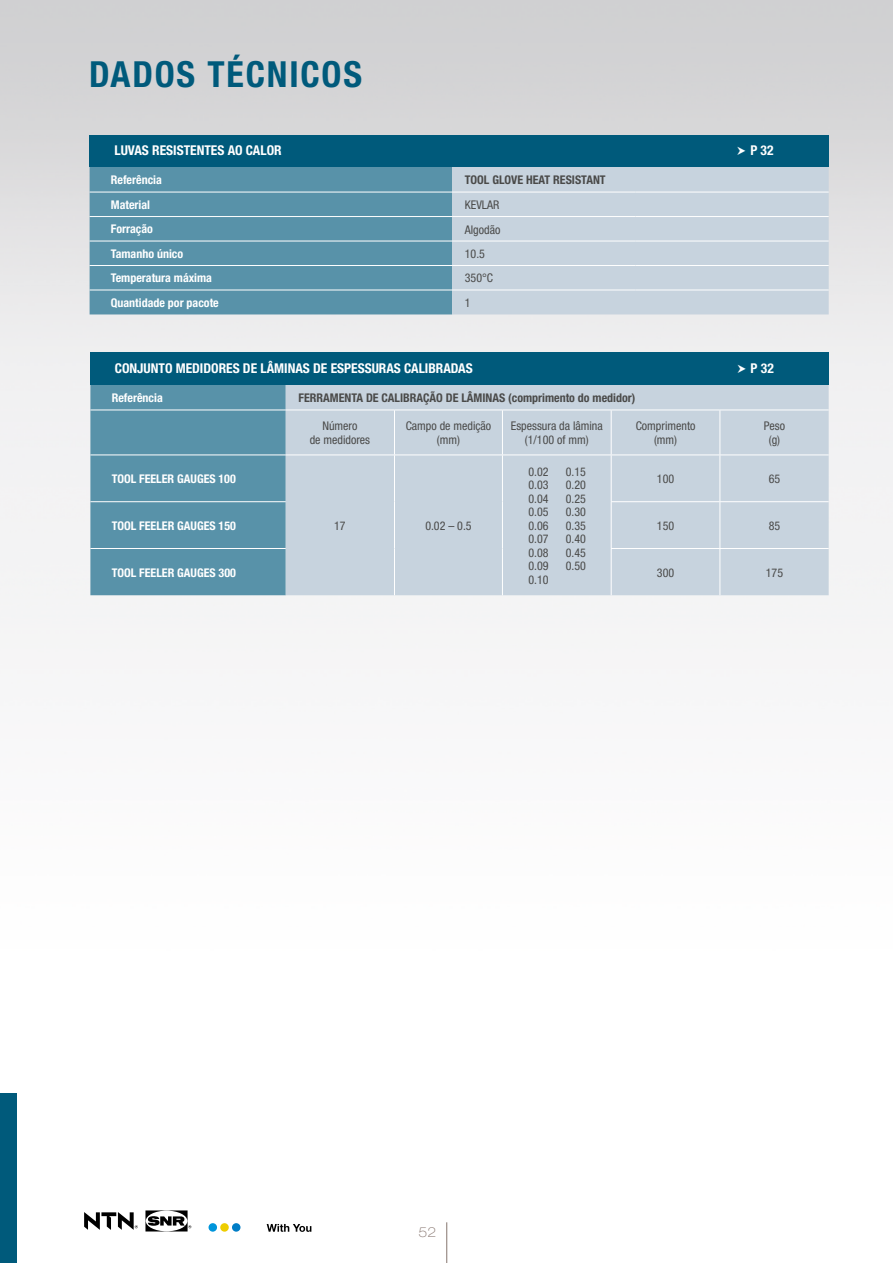
<style>
.page{position:relative;width:893px;height:1263px;background:#fff}
.page>*{position:absolute;margin:0;border:0;box-sizing:border-box;transform-origin:0 0}
.t1{font:700 condensed 36px "Helvetica Neue";letter-spacing:.05em;color:#005a7b}
.t2{font:700 condensed 13.5px "Helvetica Neue";color:#fff}
.t3{font:100 expanded 13.5px "Helvetica Neue";color:#85746e}
.t4{font:condensed 12px/13.5px "Helvetica Neue";color:#4a4a49;text-align:center}
.t5{font:700 condensed 12px "Helvetica Neue";color:#fff}
.t6{font:700 condensed 12px "Helvetica Neue";color:#4a4a49}
.s1{font-family:"Pointers";font-weight:400;font-stretch:normal}
</style>
<div class="page">
<img style="left:0;top:0;width:893px;height:1263px">
<div style="left:90px;top:384px;width:196px;height:211px;background:#5892a9"></div>
<div style="left:286px;top:384px;width:543px;height:211px;background:#c7d3de"></div>
<hr style="left:90px;top:410px;width:196px;height:1px;background:#fff">
<hr style="left:90px;top:455px;width:196px;height:1px;background:#fff">
<hr style="left:90px;top:501px;width:196px;height:1px;background:#fff">
<hr style="left:90px;top:548px;width:196px;height:1px;background:#fff">
<hr style="left:286px;top:410px;width:108px;height:1px;background:#fff">
<hr style="left:394px;top:410px;width:108px;height:1px;background:#fff">
<hr style="left:502px;top:410px;width:109px;height:1px;background:#fff">
<hr style="left:611px;top:410px;width:109px;height:1px;background:#fff">
<hr style="left:720px;top:410px;width:109px;height:1px;background:#fff">
<hr style="left:394px;top:410px;width:1px;height:45px;background:#fff">
<hr style="left:502px;top:410px;width:1px;height:45px;background:#fff">
<hr style="left:611px;top:410px;width:1px;height:45px;background:#fff">
<hr style="left:394px;top:455px;width:1px;height:47px;background:#fff">
<hr style="left:502px;top:455px;width:1px;height:47px;background:#fff">
<hr style="left:394px;top:502px;width:1px;height:46px;background:#fff">
<hr style="left:502px;top:502px;width:1px;height:46px;background:#fff">
<hr style="left:394px;top:548px;width:1px;height:47px;background:#fff">
<hr style="left:502px;top:548px;width:1px;height:47px;background:#fff">
<hr style="left:719px;top:410px;width:1px;height:45px;background:#fff">
<hr style="left:611px;top:455px;width:109px;height:1px;background:#fff">
<hr style="left:720px;top:455px;width:109px;height:1px;background:#fff">
<hr style="left:719px;top:455px;width:1px;height:46px;background:#fff">
<hr style="left:611px;top:501px;width:109px;height:1px;background:#fff">
<hr style="left:720px;top:501px;width:109px;height:1px;background:#fff">
<hr style="left:719px;top:502px;width:1px;height:46px;background:#fff">
<hr style="left:611px;top:548px;width:109px;height:1px;background:#fff">
<hr style="left:720px;top:548px;width:109px;height:1px;background:#fff">
<hr style="left:719px;top:549px;width:1px;height:46px;background:#fff">
<hr style="left:286px;top:455px;width:108px;height:1px;background:#fff">
<hr style="left:394px;top:455px;width:108px;height:1px;background:#fff">
<hr style="left:502px;top:455px;width:109px;height:1px;background:#fff">
<hr style="left:611px;top:455px;width:1px;height:46px;background:#fff">
<hr style="left:611px;top:502px;width:1px;height:46px;background:#fff">
<hr style="left:611px;top:549px;width:1px;height:46px;background:#fff">
<div style="left:90px;top:352px;width:739px;height:32px;background:#005a7b"></div>
<div style="left:90px;top:167px;width:362px;height:147px;background:#5892a9"></div>
<div style="left:452px;top:167px;width:377px;height:147px;background:#c7d3de"></div>
<hr style="left:90px;top:192px;width:362px;height:1px;background:#fff">
<hr style="left:452px;top:192px;width:183px;height:1px;background:#fff">
<hr style="left:635px;top:192px;width:194px;height:1px;background:#fff">
<hr style="left:90px;top:216px;width:362px;height:1px;background:#fff">
<hr style="left:452px;top:216px;width:183px;height:1px;background:#fff">
<hr style="left:635px;top:216px;width:194px;height:1px;background:#fff">
<hr style="left:90px;top:241px;width:362px;height:1px;background:#fff">
<hr style="left:452px;top:241px;width:183px;height:1px;background:#fff">
<hr style="left:635px;top:241px;width:194px;height:1px;background:#fff">
<hr style="left:90px;top:265px;width:362px;height:1px;background:#fff">
<hr style="left:452px;top:265px;width:183px;height:1px;background:#fff">
<hr style="left:635px;top:265px;width:194px;height:1px;background:#fff">
<hr style="left:90px;top:290px;width:362px;height:1px;background:#fff">
<hr style="left:452px;top:290px;width:183px;height:1px;background:#fff">
<hr style="left:635px;top:290px;width:194px;height:1px;background:#fff">
<div style="left:89px;top:135px;width:739px;height:32px;background:#005a7b"></div>
<hr style="left:446px;top:1222px;width:1px;height:41px;background:#85746e">
<svg style="left:84px;top:1212px;width:54px;height:18px"></svg>
<svg style="left:145px;top:1210px;width:46px;height:21px"></svg>
<svg style="left:267px;top:1224px;width:44px;height:8px"></svg>
<div style="left:209px;top:1223px;width:8px;height:9px;background:#0095db;border-radius:50%"></div>
<div style="left:232px;top:1223px;width:8px;height:9px;background:#007dc6;border-radius:50%"></div>
<div style="left:220px;top:1223px;width:9px;height:9px;background:#eecd00;border-radius:50%"></div>
<div style="left:0;top:1093px;width:17px;height:170px;background:#005a7b"></div>
<h1 class="t1" style="left:89px;top:53px;width:274px">DADOS TÉCNICOS</h1>
<p class="t2" style="left:114px;top:142px;width:169px">LUVAS RESISTENTES AO CALOR</p>
<p class="t2" style="left:737px;top:142px;width:38px"><span class="s1">b</span> P 32</p>
<p class="t5" style="left:111px;top:172px;width:53px">Referência</p>
<p class="t6" style="left:465px;top:172px;width:142px">TOOL GLOVE HEAT RESISTANT</p>
<p class="t5" style="left:111px;top:197px;width:41px">Material</p>
<p class="t4" style="left:465px;top:198px;width:36px">KEVLAR</p>
<p class="t5" style="left:111px;top:222px;width:44px">Forração</p>
<p class="t4" style="left:465px;top:222px;width:37px">Algodão</p>
<p class="t5" style="left:111px;top:246px;width:74px">Tamanho único</p>
<p class="t4" style="left:465px;top:247px;width:22px">10.5</p>
<p class="t5" style="left:111px;top:271px;width:103px">Temperatura máxima</p>
<p class="t4" style="left:465px;top:271px;width:30px">350°C</p>
<p class="t5" style="left:111px;top:295px;width:109px">Quantidade por pacote</p>
<p class="t4" style="left:465px;top:296px;width:7px">1</p>
<p class="t2" style="left:115px;top:360px;width:360px">CONJUNTO MEDIDORES DE LÂMINAS DE ESPESSURAS CALIBRADAS</p>
<p class="t2" style="left:738px;top:360px;width:38px"><span class="s1">b</span> P 32</p>
<p class="t5" style="left:112px;top:390px;width:53px">Referência</p>
<p class="t6" style="left:298px;top:390px;width:338px">FERRAMENTA DE CALIBRAÇÃO DE LÂMINAS (comprimento do medidor)</p>
<p class="t4" style="left:310px;top:419px;width:62px">Número<br>de medidores</p>
<p class="t4" style="left:406px;top:419px;width:87px">Campo de medição (mm)</p>
<p class="t4" style="left:511px;top:419px;width:93px">Espessura da lâmina (1/100 of mm)</p>
<p class="t4" style="left:636px;top:419px;width:61px">Comprimento (mm)</p>
<p class="t4" style="left:764px;top:419px;width:23px">Peso (g)</p>
<p class="t5" style="left:112px;top:471px;width:126px">TOOL FEELER GAUGES 100</p>
<p class="t4" style="left:334px;top:519px;width:13px">17</p>
<p class="t4" style="left:425px;top:519px;width:48px">0.02 – 0.5</p>
<p class="t4" style="left:528px;top:465px;width:22px">0.02</p>
<p class="t4" style="left:566px;top:465px;width:22px">0.15</p>
<p class="t4" style="left:528px;top:478px;width:22px">0.03</p>
<p class="t4" style="left:566px;top:478px;width:22px">0.20</p>
<p class="t4" style="left:528px;top:492px;width:22px">0.04</p>
<p class="t4" style="left:566px;top:492px;width:22px">0.25</p>
<p class="t4" style="left:528px;top:505px;width:22px">0.05</p>
<p class="t4" style="left:566px;top:505px;width:22px">0.30</p>
<p class="t4" style="left:528px;top:519px;width:22px">0.06</p>
<p class="t4" style="left:566px;top:519px;width:22px">0.35</p>
<p class="t4" style="left:528px;top:532px;width:22px">0.07</p>
<p class="t4" style="left:566px;top:532px;width:22px">0.40</p>
<p class="t4" style="left:528px;top:546px;width:22px">0.08</p>
<p class="t4" style="left:566px;top:546px;width:22px">0.45</p>
<p class="t4" style="left:528px;top:559px;width:22px">0.09</p>
<p class="t4" style="left:566px;top:559px;width:22px">0.50</p>
<p class="t4" style="left:528px;top:573px;width:22px">0.10</p>
<p class="t4" style="left:657px;top:472px;width:19px">100</p>
<p class="t4" style="left:769px;top:472px;width:13px">65</p>
<p class="t5" style="left:112px;top:518px;width:126px">TOOL FEELER GAUGES 150</p>
<p class="t4" style="left:657px;top:519px;width:19px">150</p>
<p class="t4" style="left:769px;top:519px;width:13px">85</p>
<p class="t5" style="left:112px;top:565px;width:126px">TOOL FEELER GAUGES 300</p>
<p class="t4" style="left:657px;top:565px;width:19px">300</p>
<p class="t4" style="left:766px;top:565px;width:19px">175</p>
<p class="t3" style="left:419px;top:1224px;width:19px">52</p>
</div>
